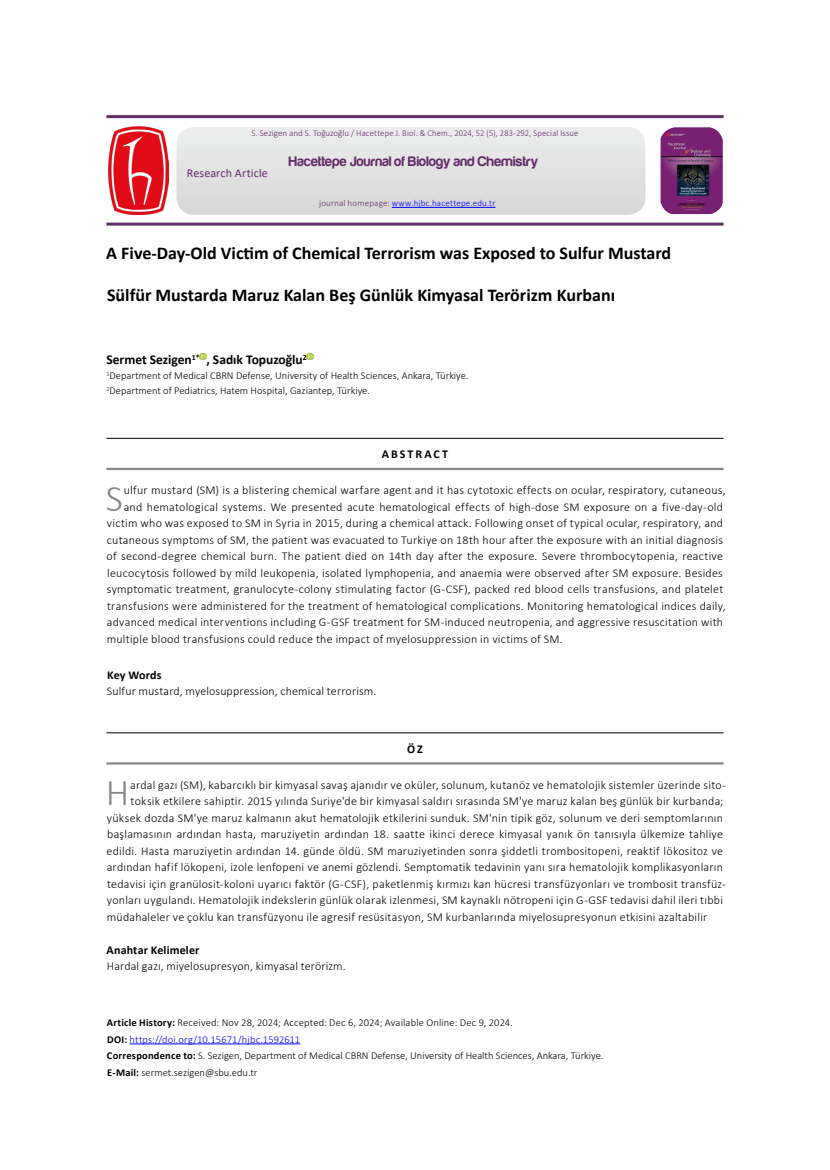
<style>
.page{position:relative;width:830px;height:1170px;background:#fff}
.page>*{position:absolute;margin:0;border:0;box-sizing:border-box;transform-origin:0 0}
.t1{font:300 37.95px "Calibri";color:#878787}
.t2{font:700 18px "Calibri";color:#000}
.t3{font:14.25px "Harabara";letter-spacing:.015em;color:#642e68}
.t4{font:700 13.5px "Calibri";color:#000}
.t5{font:300 12px "Calibri";letter-spacing:.02em;color:#000}
.t6{font:700 12px "Calibri";letter-spacing:.015em;color:#000}
.t7{font:12px "Calibri";letter-spacing:.015em;color:#642e68}
.t8{font:700 12px "Calibri";letter-spacing:.17em;color:#000}
.t9{font:300 10.5px/16.5px "Calibri";color:#000}
.t10{font:300 9px "Calibri";letter-spacing:.015em;color:#642e68}
.t11{font:300 9px "Calibri";letter-spacing:.02em;color:#00f}
.s1{color:#642e68}
.s2{font-weight:700}
.s3{color:#00f}
</style>
<div class="page">
<svg style="left:200px;top:353px;width:6px;height:6px"></svg>
<svg style="left:307px;top:353px;width:6px;height:6px"></svg>
<hr style="left:106px;top:732px;width:617px;height:1px;background:#000">
<hr style="left:106px;top:762px;width:617px;height:2px;background:#878787">
<hr style="left:106px;top:438px;width:617px;height:1px;background:#000">
<hr style="left:106px;top:468px;width:617px;height:2px;background:#878787">
<hr style="left:129px;top:1043px;width:171px;height:1px;background:#00f">
<img style="left:108px;top:127px;width:60px;height:88px">
<img style="left:660px;top:127px;width:62px;height:87px">
<hr style="left:106px;top:115px;width:617px;height:3px;background:#642e68">
<hr style="left:106px;top:222px;width:617px;height:3px;background:#642e68">
<hr style="left:391px;top:207px;width:104px;height:1px;background:#00f">
<p class="t10" style="left:251px;top:127px;width:328px">S. Sezigen and S. Toğuzoğlu / Hacettepe J. Biol. &amp; Chem., 2024, 52 (5), 283-292, Special Issue</p>
<p class="t7" style="left:187px;top:165px;width:83px">Research Article</p>
<p class="t11" style="left:319px;top:198px;width:178px"><span class="s1">journal homepage:</span> www.hjbc.hacettepe.edu.tr</p>
<p class="t3" style="left:289px;top:154px;width:251px">Hacettepe Journal of Biology and Chemistry</p>
<h2 class="t2" style="left:106px;top:240px;width:566px">A Five-Day-Old Victim of Chemical Terrorism was Exposed to Sulfur Mustard</h2>
<h2 class="t2" style="left:107px;top:282px;width:509px">Sülfür Mustarda Maruz Kalan Beş Günlük Kimyasal Terörizm Kurbanı</h2>
<p class="t4" style="left:106px;top:350px;width:202px">Sermet Sezigen<sup>1*</sup> , Sadık Topuzoğlu<sup>2</sup></p>
<p class="t9" style="left:106px;top:368px;width:363px;line-height:15px"><sup>1</sup>Department of Medical CBRN Defense, University of Health Sciences, Ankara, Türkiye.<br><sup>2</sup>Department of Pediatrics, Hatem Hospital, Gaziantep, Türkiye.</p>
<p class="t8" style="left:381px;top:445px;width:68px">ABSTRACT</p>
<h1 class="t1" style="left:106px;top:474px;width:19px">S</h1>
<p class="t5" style="left:124px;top:482px;width:603px">ulfur mustard (SM) is a blistering chemical warfare agent and it has cytotoxic effects on ocular, respiratory, cutaneous,</p>
<p class="t5" style="left:124px;top:499px;width:600px">and hematological systems. We presented acute hematological effects of high-dose SM exposure on a five-day-old</p>
<p class="t5" style="left:107px;top:515px;width:617px">victim who was exposed to SM in Syria in 2015, during a chemical attack. Following onset of typical ocular, respiratory, and</p>
<p class="t5" style="left:107px;top:532px;width:617px">cutaneous symptoms of SM, the patient was evacuated to Turkiye on 18th hour after the exposure with an initial diagnosis</p>
<p class="t5" style="left:106px;top:548px;width:617px">of second-degree chemical burn. The patient died on 14th day after the exposure. Severe thrombocytopenia, reactive</p>
<p class="t5" style="left:107px;top:565px;width:617px">leucocytosis followed by mild leukopenia, isolated lymphopenia, and anaemia were observed after SM exposure. Besides</p>
<p class="t5" style="left:107px;top:581px;width:618px">symptomatic treatment, granulocyte-colony stimulating factor (G-CSF), packed red blood cells transfusions, and platelet</p>
<p class="t5" style="left:107px;top:598px;width:620px">transfusions were administered for the treatment of hematological complications. Monitoring hematological indices daily,</p>
<p class="t5" style="left:107px;top:614px;width:617px">advanced medical interventions including G-GSF treatment for SM-induced neutropenia, and aggressive resuscitation with</p>
<p class="t5" style="left:107px;top:631px;width:457px">multiple blood transfusions could reduce the impact of myelosuppression in victims of SM.</p>
<p class="t6" style="left:107px;top:666px;width:56px">Key Words</p>
<p class="t5" style="left:107px;top:683px;width:271px">Sulfur mustard, myelosuppression, chemical terrorism.</p>
<p class="t6" style="left:407px;top:740px;width:17px">ÖZ</p>
<h1 class="t1" style="left:106px;top:768px;width:25px">H</h1>
<p class="t5" style="left:130px;top:777px;width:597px">ardal gazı (SM), kabarcıklı bir kimyasal savaş ajanıdır ve oküler, solunum, kutanöz ve hematolojik sistemler üzerinde sito-</p>
<p class="t5" style="left:131px;top:793px;width:594px">toksik etkilere sahiptir. 2015 yılında Suriye'de bir kimyasal saldırı sırasında SM'ye maruz kalan beş günlük bir kurbanda;</p>
<p class="t5" style="left:107px;top:810px;width:617px">yüksek dozda SM'ye maruz kalmanın akut hematolojik etkilerini sunduk. SM'nin tipik göz, solunum ve deri semptomlarının</p>
<p class="t5" style="left:107px;top:826px;width:617px">başlamasının ardından hasta, maruziyetin ardından 18. saatte ikinci derece kimyasal yanık ön tanısıyla ülkemize tahliye</p>
<p class="t5" style="left:106px;top:843px;width:617px">edildi. Hasta maruziyetin ardından 14. günde öldü. SM maruziyetinden sonra şiddetli trombositopeni, reaktif lökositoz ve</p>
<p class="t5" style="left:107px;top:859px;width:617px">ardından hafif lökopeni, izole lenfopeni ve anemi gözlendi. Semptomatik tedavinin yanı sıra hematolojik komplikasyonların</p>
<p class="t5" style="left:107px;top:876px;width:620px">tedavisi için granülosit-koloni uyarıcı faktör (G-CSF), paketlenmiş kırmızı kan hücresi transfüzyonları ve trombosit transfüz-</p>
<p class="t5" style="left:107px;top:892px;width:617px">yonları uygulandı. Hematolojik indekslerin günlük olarak izlenmesi, SM kaynaklı nötropeni için G-GSF tedavisi dahil ileri tıbbi</p>
<p class="t5" style="left:107px;top:909px;width:601px">müdahaleler ve çoklu kan transfüzyonu ile agresif resüsitasyon, SM kurbanlarında miyelosupresyonun etkisini azaltabilir</p>
<p class="t6" style="left:107px;top:941px;width:94px">Anahtar Kelimeler</p>
<p class="t5" style="left:107px;top:958px;width:240px">Hardal gazı, miyelosupresyon, kimyasal terörizm.</p>
<p class="t9" style="left:107px;top:1014px;width:498px"><span class="s2">Article History:</span> Received: Nov 28, 2024; Accepted: Dec 6, 2024; Available Online: Dec 9, 2024.<br><span class="s2">DOI:</span> <span class="s3">https://doi.org/10.15671/hjbc.1592611<br></span><span class="s2">Correspondence to:</span> S. Sezigen, Department of Medical CBRN Defense, University of Health Sciences, Ankara, Türkiye.<br><span class="s2">E-Mail:</span> sermet.sezigen@sbu.edu.tr</p>
</div>
